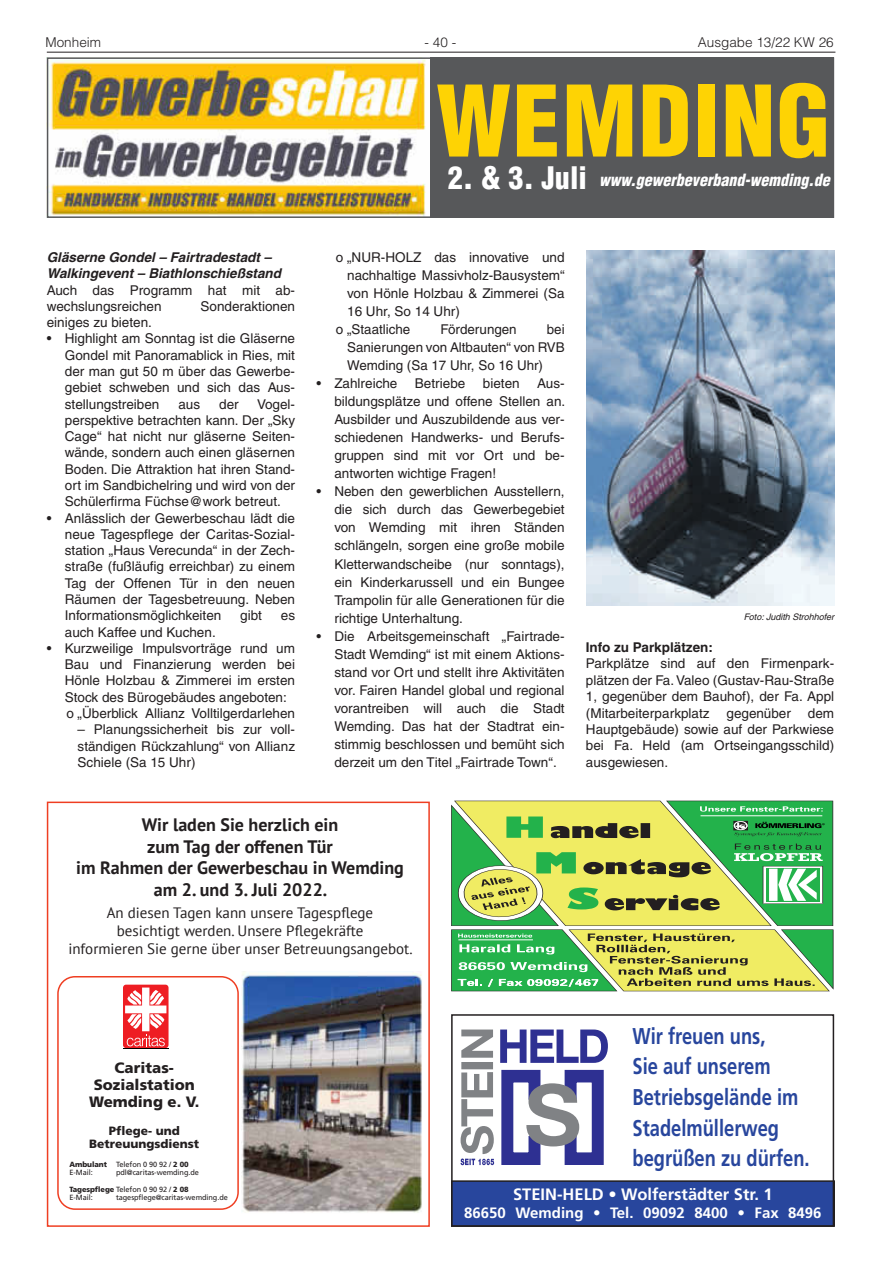
<style>
.page{position:relative;width:881px;height:1263px;background:#fff}
.page>*{position:absolute;margin:0;border:0;box-sizing:border-box;transform-origin:0 0}
.t1{font:900 condensed 96px "Helvetica LT";letter-spacing:.015em;color:#fed304}
.t2{font:700 22.8px/30.8px "Frutiger LT";color:#28469d;scale:.8 1}
.t3{font:700 18px/21.6px "PT Sans";color:#231f20;text-align:center}
.t4{font:italic 900 condensed 16.5px "Helvetica LT";color:#fff}
.t5{font:700 16.5px "Frutiger LT";color:#fff}
.t6{font:15px/18px "PT Sans";color:#231f20;text-align:center}
.t7{font:700 15px "Frutiger LT";color:#fff}
.t8{font:900 15px/16.6px "Frutiger LT";color:#231f20;text-align:center}
.t9{font:13.5px/16.4px "Helvetica LT";color:#231f20;text-align:justify}
.t10{font:italic 700 13.5px/16.4px "Helvetica LT";color:#231f20}
.t11{font:300 13.5px "Helvetica LT";color:#231f20}
.t12{font:700 13.5px "Helvetica LT";color:#231f20}
.t13{font:900 12px/12.9px "Frutiger LT";color:#231f20;text-align:center}
.t14{font:italic 9px "Helvetica LT";color:#231f20}
.t15{font:7.5px/16.2px "Frutiger LT";letter-spacing:-.01em;color:#231f20}
.s1{font-style:normal;font-size:30.3px}
.s2{font-weight:900}
</style>
<div class="page">
<hr style="left:47px;top:52px;width:788px;height:1px;background:#231f20">
<div style="left:454px;top:1180px;width:376px;height:44px;background:#28469d"></div>
<div style="left:451px;top:1014px;width:382px;height:213px;border:2px solid #231f20"></div>
<svg style="left:460px;top:1029px;width:148px;height:137px"></svg>
<img style="left:241px;top:971px;width:181px;height:242px">
<div style="left:57px;top:976px;width:182px;height:234px;border:2px solid #ef3e22;border-radius:17px"></div>
<div style="left:123px;top:985px;width:45px;height:63px;background:#ee1d23;border-radius:3px"></div>
<svg style="left:125px;top:987px;width:41px;height:59px"></svg>
<div style="left:47px;top:801px;width:382px;height:426px;border:2px solid #ef3e22"></div>
<div style="left:47px;top:57px;width:786px;height:160px;background:#57585a"></div>
<img style="left:50px;top:60px;width:379px;height:155px">
<div style="left:47px;top:57px;width:786px;height:161px;border:2px solid #57585a"></div>
<svg style="left:451px;top:801px;width:382px;height:190px"></svg>
<img style="left:586px;top:251px;width:247px;height:354px">
<p class="t11" style="left:45px;top:34px;width:57px">Monheim</p>
<p class="t11" style="left:424px;top:34px;width:33px">- 40 -</p>
<p class="t11" style="left:697px;top:34px;width:137px">Ausgabe 13/22 KW 26</p>
<h1 class="t1" style="left:436px;top:61px;width:395px">WEMDING</h1>
<p class="t4" style="left:448px;top:169px;width:383px"><span class="s1">2. &amp; 3. Juli</span> www.gewerbeverband-wemding.de</p>
<p class="t10" style="left:47px;top:249px;width:236px">Gläserne Gondel – Fairtradestadt –<br>Walkingevent – Biathlonschießstand</p>
<p class="t9" style="left:47px;top:282px;width:250px">Auch das Programm hat mit ab&shy;wechslungsreichen</p>
<p class="t9" style="left:200px;top:298px;width:96px">Sonderaktionen</p>
<p class="t9" style="left:47px;top:314px;width:107px">einiges zu bieten.</p>
<p class="t9" style="left:65px;top:330px;width:232px;text-indent:-18px">• Highlight am Sonntag ist die Gläserne Gondel mit Panoramablick in Ries, mit der man gut 50 m über das Gewerbe&shy;gebiet schweben und sich das Aus&shy;stellungstreiben</p>
<p class="t9" style="left:65px;top:396px;width:232px;text-indent:192px">Vogel&shy;perspektive betrachten kann. Der „Sky Cage“ hat nicht nur gläserne Seiten&shy;wände, sondern auch einen gläsernen Boden. Die Attraktion hat ihren Stand&shy;ort im Sandbichelring und wird von der Schülerfirma Füchse@work betreut.</p>
<p class="t9" style="left:65px;top:510px;width:232px;text-indent:-18px">• Anlässlich der Gewerbeschau lädt die neue Tagespflege der Caritas-Sozial&shy;station „Haus Verecunda“ in der Zech&shy;straße (fußläufig erreichbar) zu einem Tag der Offenen Tür in den neuen Räumen der Tagesbetreuung. Neben Informationsmöglichkeiten</p>
<p class="t9" style="left:178px;top:396px;width:23px">aus</p>
<p class="t9" style="left:219px;top:396px;width:21px">der</p>
<p class="t9" style="left:240px;top:607px;width:23px">gibt</p>
<p class="t9" style="left:281px;top:607px;width:16px">es</p>
<p class="t9" style="left:65px;top:624px;width:152px">auch Kaffee und Kuchen.</p>
<p class="t9" style="left:65px;top:640px;width:232px;text-align:left;text-indent:-18px">• Kurzweilige Impulsvorträge rund um Bau und Finanzierung werden bei Hönle Holzbau &amp; Zimmerei im ersten Stock des Bürogebäudes angeboten: o „Überblick Allianz Volltilgerdarlehen</p>
<p class="t9" style="left:78px;top:721px;width:219px">– Planungssicherheit bis zur voll&shy;ständigen Rückzahlung“ von Allianz Schiele (Sa 15 Uhr)</p>
<p class="t9" style="left:336px;top:249px;width:230px">o „NUR-HOLZ das innovative und</p>
<p class="t9" style="left:347px;top:267px;width:219px">nachhaltige Massivholz-Bausystem“</p>
<p class="t9" style="left:347px;top:285px;width:219px">von Hönle Holzbau &amp; Zimmerei (Sa</p>
<p class="t9" style="left:347px;top:303px;width:114px">16 Uhr, So 14 Uhr)</p>
<p class="t9" style="left:336px;top:321px;width:76px">o „Staatliche</p>
<p class="t9" style="left:440px;top:321px;width:78px">Förderungen</p>
<p class="t9" style="left:347px;top:320px;width:219px;line-height:18px;text-indent:199px">bei Sanierungen von Altbauten“ von RVB Wemding (Sa 17 Uhr, So 16 Uhr)</p>
<p class="t9" style="left:316px;top:375px;width:83px">• Zahlreiche</p>
<p class="t9" style="left:415px;top:375px;width:52px">Betriebe</p>
<p class="t9" style="left:482px;top:375px;width:38px">bieten</p>
<p class="t9" style="left:334px;top:374px;width:232px;line-height:18px;text-indent:203px">Aus&shy;bildungsplätze und offene Stellen an.<br>Ausbilder und Auszubildende aus ver&shy;schiedenen Handwerks- und Berufs&shy;gruppen sind mit vor Ort und be&shy;antworten wichtige Fragen!</p>
<p class="t9" style="left:334px;top:483px;width:232px;line-height:18px;text-indent:-18px">• Neben den gewerblichen Ausstellern, die sich durch das Gewerbegebiet von Wemding mit ihren Ständen schlängeln, sorgen eine große mobile Kletterwandscheibe (nur sonntags), ein Kinderkarussell und ein Bungee Trampolin für alle Generationen für die richtige Unterhaltung.</p>
<p class="t9" style="left:334px;top:627px;width:232px;line-height:18px;text-indent:-18px">• Die Arbeitsgemeinschaft „Fairtrade-Stadt Wemding“ ist mit einem Aktions&shy;stand vor Ort und stellt ihre Aktivitäten vor. Fairen Handel global und regional vorantreiben will auch die Stadt Wemding. Das hat der Stadtrat ein&shy;stimmig beschlossen und bemüht sich derzeit um den Titel „Fairtrade Town“.</p>
<p class="t12" style="left:585px;top:639px;width:128px">Info zu Parkplätzen:</p>
<p class="t14" style="left:743px;top:612px;width:92px">Foto: Judith Strohhofer</p>
<p class="t9" style="left:585px;top:655px;width:250px">Parkplätze sind auf den Firmenpark&shy;plätzen der Fa. Valeo (Gustav-Rau-Straße 1, gegenüber dem Bauhof), der Fa. Appl (Mitarbeiterparkplatz gegenüber dem Hauptgebäude) sowie auf der Parkwiese bei Fa. Held (am Ortseingangsschild) ausgewiesen.</p>
<h3 class="t3" style="left:76px;top:813px;width:329px">Wir laden Sie herzlich ein<br>zum Tag der offenen Tür<br>im Rahmen der Gewerbeschau in Wemding am 2. und 3. Juli 2022.</h3>
<p class="t6" style="left:68px;top:903px;width:346px">An diesen Tagen kann unsere Tagespflege<br>besichtigt werden. Unsere Pflegekräfte<br>informieren Sie gerne über unser Betreuungsangebot.</p>
<p class="t8" style="left:89px;top:1060px;width:112px">Caritas-<br>Sozialstation<br>Wemding e. V.</p>
<p class="t13" style="left:89px;top:1124px;width:111px">Pflege- und<br>Betreuungsdienst</p>
<p class="t15" style="left:69px;top:1156px;width:120px"><span class="s2">Ambulant</span> Telefon 0 90 92 / <span class="s2">2 00</span></p>
<p class="t15" style="left:69px;top:1165px;width:131px;text-indent:47px">pdl@caritas-wemding.de<br><span class="s2">Tagespflege</span> Telefon 0 90 92 / <span class="s2">2 08</span></p>
<p class="t15" style="left:69px;top:1189px;width:25px">E-Mail:</p>
<p class="t15" style="left:116px;top:1189px;width:113px">tagespflege@caritas-wemding.de</p>
<p class="t15" style="left:69px;top:1165px;width:25px">E-Mail:</p>
<h2 class="t2" style="left:632px;top:1020px;width:209px">Wir freuen uns,<br>Sie auf unserem<br>Betriebsgelände im<br>Stadelmüllerweg</h2>
<h2 class="t2" style="left:632px;top:1143px;width:223px">begrüßen zu dürfen.</h2>
<p class="t5" style="left:513px;top:1185px;width:261px">STEIN-HELD • Wolferstädter Str. 1</p>
<p class="t7" style="left:464px;top:1204px;width:359px">86650 Wemding • Tel. 09092 8400 • Fax 8496</p>
</div>
